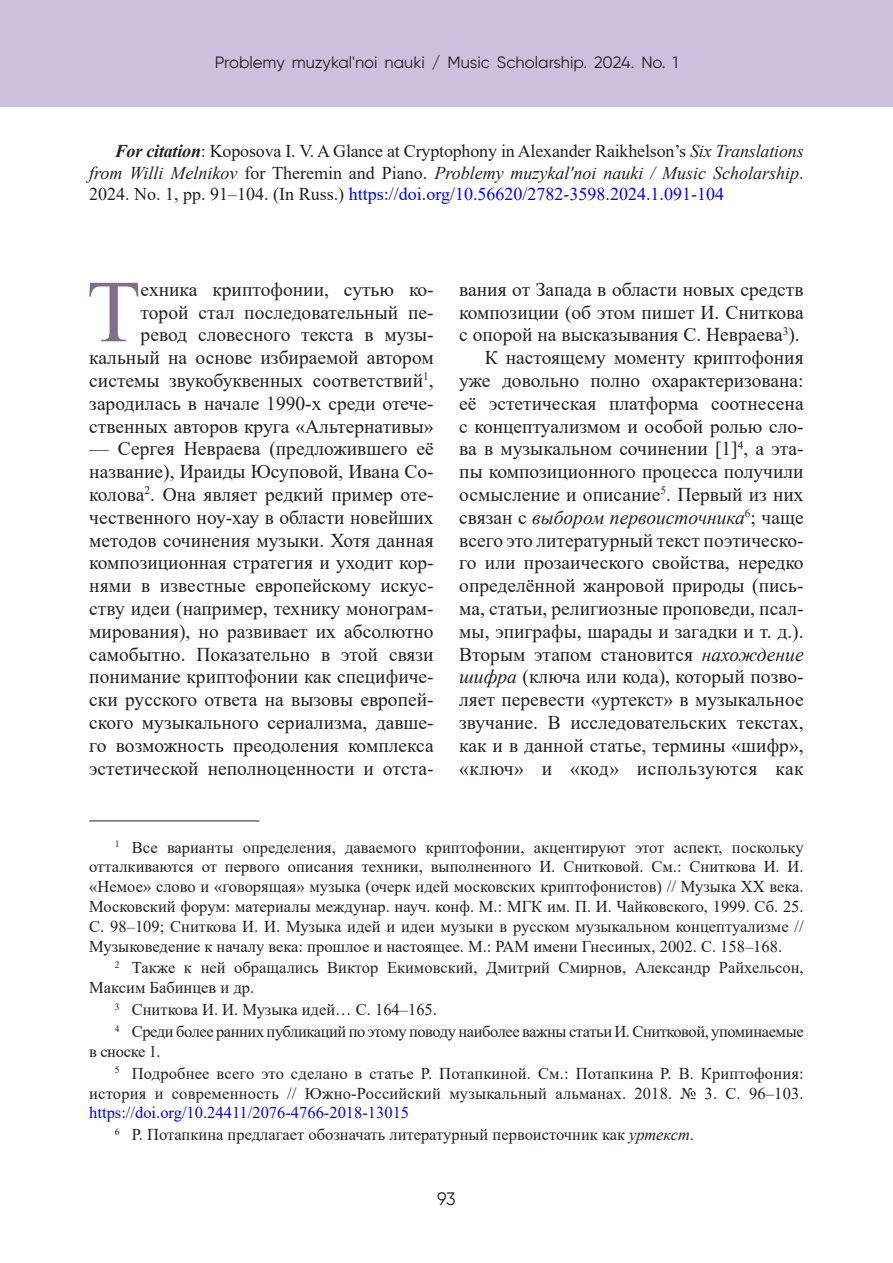
<style>
.page{position:relative;width:893px;height:1263px;background:#fff}
.page>*{position:absolute;margin:0;border:0;box-sizing:border-box;transform-origin:0 0}
.Текст_букв{font:88.35px "Times New Roman";color:#826e8a}
.Текст_букв-2{font:19.5px/22.8px "Times New Roman";color:#231f20;text-align:justify}
.Текст{font:19.5px/22.8px "Times New Roman";color:#231f20;text-align:justify}
.Литература{font:18px/21.6px "Times New Roman";color:#231f20;text-align:justify}
.t1{font:18px "Gilroy";color:#231f20}
.Примечание{font:16.5px/19.8px "Times New Roman";color:#231f20;text-align:justify}
.Примечание-2{font:16.5px/19.8px "Times New Roman";letter-spacing:-.025em;color:#231f20}
.t2{font:16.5px "Gilroy";color:#231f20}
.s1{font-weight:700;font-style:italic}
.s2{font-style:italic}
.s3{color:#00f}
</style>
<div class="page">
<div style="left:0;top:0;width:893px;height:107px;background:#ccc0de"></div>
<hr style="left:89px;top:821px;width:170px;height:1px;background:#231f20">
<p class="t2" style="left:215px;top:53px;width:465px">Problemy muzykal'noi nauki / Music Scholarship. 2024. No. 1</p>
<p class="Литература" style="left:89px;top:140px;width:716px;text-indent:26px"><span class="s1">For citation</span>: Koposova I. V. A Glance at Cryptophony in Alexander Raikhelson’s <span class="s2">Six Translations from Willi Melnikov</span> for Theremin and Piano. <span class="s2">Problemy muzykal'noi nauki / Music Scholarship</span>.<br>2024. No. 1, pp. 91–104. (In Russ.) <span class="s3">https://doi.org/10.56620/2782-3598.2024.1.091-104</span></p>
<p class="Текст_букв" style="left:87px;top:249px;width:55px">Т</p>
<p class="Текст_букв-2" style="left:89px;top:277px;width:346px;text-align:right">ехника криптофонии, сутью ко&shy;торой стал последовательный пе&shy;ревод словесного текста в музы&shy;кальный на основе избираемой автором системы звукобуквенных соответствий<sup>1</sup>, зародилась в начале 1990-х среди отече&shy;ственных авторов круга «Альтернативы»</p>
<p class="Текст_букв-2" style="left:89px;top:437px;width:346px">— Сергея Невраева (предложившего её название), Ираиды Юсуповой, Ивана Со&shy;колова<sup>2</sup>. Она являет редкий пример оте&shy;чественного ноу-хау в области новейших методов сочинения музыки. Хотя данная композиционная стратегия и уходит кор&shy;нями в известные европейскому искус&shy;ству идеи (например, технику монограм&shy;мирования), но развивает их абсолютно самобытно. Показательно в этой связи понимание криптофонии как специфиче&shy;ски русского ответа на вызовы европей&shy;ского музыкального сериализма, давше&shy;го возможность преодоления комплекса эстетической неполноценности и отста-</p>
<p class="Текст_букв-2" style="left:459px;top:277px;width:346px">вания от Запада в области новых средств композиции (об этом пишет И. Сниткова с опорой на высказывания С. Невраева<sup>3</sup>).</p>
<p class="Текст" style="left:459px;top:346px;width:346px;text-indent:26px">К настоящему моменту криптофония уже довольно полно охарактеризована: её эстетическая платформа соотнесена с концептуализмом и особой ролью сло&shy;ва в музыкальном сочинении [1]<sup>4</sup>, а эта&shy;пы композиционного процесса получили осмысление и описание<sup>5</sup>. Первый из них связан с <span class="s2">выбором первоисточника</span><sup>6</sup>; чаще всего это литературный текст поэтическо&shy;го или прозаического свойства, нередко определённой жанровой природы (пись&shy;ма, статьи, религиозные проповеди, псал&shy;мы, эпиграфы, шарады и загадки и т. д.).<br>Вторым этапом становится <span class="s2">нахождение шифра</span> (ключа или кода), который позво&shy;ляет перевести «уртекст» в музыкальное звучание. В исследовательских текстах, как и в данной статье, термины «шифр», «ключ» и «код» используются как</p>
<p class="Примечание" style="left:89px;top:836px;width:716px;text-indent:26px"><sup>1</sup> Все варианты определения, даваемого криптофонии, акцентируют этот аспект, поскольку отталкиваются от первого описания техники, выполненного И. Снитковой. См.: Сниткова И. И. «Немое» слово и «говорящая» музыка (очерк идей московских криптофонистов) // Музыка ХХ века.<br>Московский форум: материалы междунар. науч. конф. М.: МГК им. П. И. Чайковского, 1999. Сб. 25.<br>С. 98–109; Сниткова И. И. Музыка идей и идеи музыки в русском музыкальном концептуализме // Музыковедение к началу века: прошлое и настоящее. М.: РАМ имени Гнесиных, 2002. С. 158–168.</p>
<p class="Примечание" style="left:89px;top:957px;width:716px;text-indent:26px"><sup>2</sup> Также к ней обращались Виктор Екимовский, Дмитрий Смирнов, Александр Райхельсон,<br>Максим Бабинцев и др.</p>
<p class="Примечание" style="left:115px;top:999px;width:324px"><sup>3</sup> Сниткова И. И. Музыка идей… С. 164–165.</p>
<p class="Примечание-2" style="left:89px;top:1021px;width:716px;text-indent:26px"><sup>4</sup> Среди более ранних публикаций по этому поводу наиболее важны статьи И. Снитковой, упоминаемые в сноске 1.</p>
<p class="Примечание" style="left:89px;top:1063px;width:716px;text-indent:26px"><sup>5</sup> Подробнее всего это сделано в статье Р. Потапкиной. См.: Потапкина Р. В. Криптофония: история и современность // Южно-Российский музыкальный альманах. 2018. № 3. С. 96–103. <span class="s3">https://doi.org/10.24411/2076-4766-2018-13015</span></p>
<p class="Примечание" style="left:115px;top:1124px;width:581px"><sup>6</sup> Р. Потапкина предлагает обозначать литературный первоисточник как <span class="s2">уртекст</span>.</p>
<p class="t1" style="left:437px;top:1188px;width:20px">93</p>
</div>
